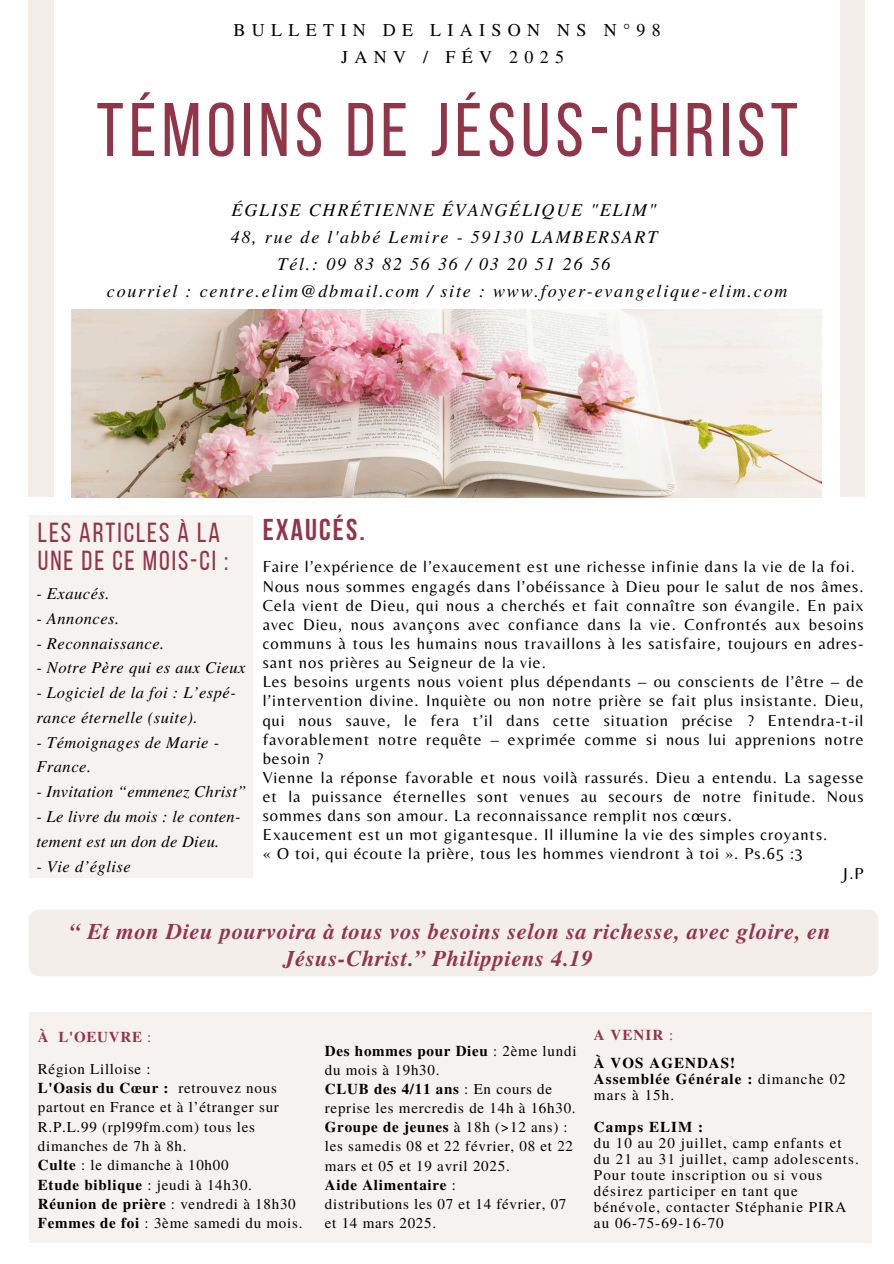
<style>
.page{position:relative;width:894px;height:1264px;background:#fff}
.page>*{position:absolute;margin:0;border:0;box-sizing:border-box;transform-origin:0 0}
.t1{font:75.6px "Bebas Neue";letter-spacing:.07em;color:#933549}
.t2{font:700 30px "Bebas Neue";letter-spacing:.07em;color:#933549}
.t3{font:27.45px "Bebas Neue";letter-spacing:.07em;color:#933549}
.t4{font:italic 700 22.5px/27px "Te X Gyre Termes";letter-spacing:.03em;color:#933549}
.t5{font:italic 18px/27px "Te X Gyre Termes";letter-spacing:.1em;color:#000;text-align:center}
.t6{font:18px/27px "Te X Gyre Termes";letter-spacing:.35em;color:#000}
.t7{font:16.5px "Belleza";letter-spacing:.06em;color:#000}
.t8{font:italic 16.5px/24.8px "Te X Gyre Termes";letter-spacing:.03em;color:#000}
.t9{font:15px/19.2px "Te X Gyre Termes";letter-spacing:.05em;color:#000}
.t10{font:15px/16px "Te X Gyre Termes";letter-spacing:.07em;color:#000}
.t11{font:700 15px "Te X Gyre Termes";letter-spacing:.05em;color:#000}
.t12{font:700 15px "Te X Gyre Termes";letter-spacing:.07em;color:#000}
.t13{font:700 15px "Te X Gyre Termes";letter-spacing:.05em;color:#933549}
.s1{font-weight:400}
.s2{font-weight:700}
</style>
<div class="page">
<div style="left:28px;top:0;width:25px;height:497px;background:#f4eeea"></div>
<div style="left:839px;top:0;width:25px;height:497px;background:#f4eeea"></div>
<div style="left:30px;top:516px;width:223px;height:361px;background:#f4eeea"></div>
<div style="left:30px;top:1012px;width:840px;height:230px;background:#f4eeea"></div>
<img style="left:72px;top:309px;width:749px;height:188px">
<div style="left:29px;top:910px;width:849px;height:66px;background:#f4eeea"></div>
<h1 class="t6" style="left:341px;top:15px;width:321px;text-indent:-108px">BULLETIN DE LIAISON NS N°98<br>JANV / FÉV 2025</h1>
<p class="t1" style="left:96px;top:99px;width:703px">TÉMOINS DE JÉSUS-CHRIST</p>
<h5 class="t5" style="left:107px;top:196px;width:682px">ÉGLISE CHRÉTIENNE ÉVANGÉLIQUE "ELIM"<br>48, rue de l'abbé Lemire - 59130 LAMBERSART<br>Tél.: 09 83 82 56 36 / 03 20 51 26 56<br>courriel : centre.elim@dbmail.com / site : www.foyer-evangelique-elim.com</h5>
<p class="t3" style="left:38px;top:521px;width:183px">LES ARTICLES À LA</p>
<h6 class="t2" style="left:263px;top:517px;width:104px">EXAUCÉS.</h6>
<p class="t3" style="left:38px;top:549px;width:192px">UNE DE CE MOIS-CI :</p>
<p class="t7" style="left:263px;top:557px;width:593px">Faire l’expérience de l’exaucement est une richesse infinie dans la vie de la foi.</p>
<p class="t7" style="left:263px;top:576px;width:602px">Nous nous sommes engagés dans l’obéissance à Dieu pour le salut de nos âmes.</p>
<p class="t7" style="left:263px;top:595px;width:602px">Cela vient de Dieu, qui nous a cherchés et fait connaître son évangile. En paix</p>
<p class="t7" style="left:263px;top:614px;width:602px">avec Dieu, nous avançons avec confiance dans la vie. Confrontés aux besoins</p>
<p class="t7" style="left:263px;top:633px;width:602px">communs à tous les humains nous travaillons à les satisfaire, toujours en adres-</p>
<p class="t7" style="left:263px;top:652px;width:284px">sant nos prières au Seigneur de la vie.</p>
<p class="t7" style="left:263px;top:672px;width:602px">Les besoins urgents nous voient plus dépendants – ou conscients de l’être – de</p>
<p class="t7" style="left:263px;top:691px;width:602px">l’intervention divine. Inquiète ou non notre prière se fait plus insistante. Dieu,</p>
<p class="t7" style="left:263px;top:710px;width:602px">qui nous sauve, le fera t’il dans cette situation précise ? Entendra-t-il</p>
<p class="t7" style="left:263px;top:729px;width:602px">favorablement notre requête – exprimée comme si nous lui apprenions notre</p>
<p class="t7" style="left:263px;top:748px;width:62px">besoin ?</p>
<p class="t7" style="left:263px;top:767px;width:602px">Vienne la réponse favorable et nous voilà rassurés. Dieu a entendu. La sagesse</p>
<p class="t7" style="left:263px;top:786px;width:602px">et la puissance éternelles sont venues au secours de notre finitude. Nous</p>
<p class="t7" style="left:263px;top:805px;width:470px">sommes dans son amour. La reconnaissance remplit nos cœurs.</p>
<p class="t7" style="left:263px;top:825px;width:566px">Exaucement est un mot gigantesque. Il illumine la vie des simples croyants.</p>
<p class="t7" style="left:263px;top:844px;width:541px">« O toi, qui écoute la prière, tous les hommes viendront à toi ». Ps.65 :3</p>
<p class="t7" style="left:841px;top:863px;width:23px">J.P</p>
<p class="t8" style="left:36px;top:580px;width:75px">- Exaucés.</p>
<p class="t8" style="left:36px;top:605px;width:84px">- Annonces.</p>
<p class="t8" style="left:36px;top:629px;width:129px">- Reconnaissance.</p>
<p class="t8" style="left:36px;top:654px;width:210px">- Notre Père qui es aux Cieux</p>
<p class="t8" style="left:36px;top:679px;width:201px">- Logiciel de la foi : L’espé&shy;rance éternelle (suite).</p>
<p class="t8" style="left:36px;top:728px;width:184px">- Témoignages de Marie -<br>France.</p>
<p class="t8" style="left:36px;top:778px;width:211px">- Invitation “emmenez Christ”</p>
<p class="t8" style="left:36px;top:803px;width:205px">- Le livre du mois : le conten&shy;tement est un don de Dieu.</p>
<p class="t8" style="left:36px;top:852px;width:96px">- Vie d’église</p>
<p class="t4" style="left:283px;top:917px;width:548px;text-indent:-214px">“ Et mon Dieu pourvoira à tous vos besoins selon sa richesse, avec gloire, en<br>Jésus-Christ.” Philippiens 4.19</p>
<h3 class="t13" style="left:38px;top:1024px;width:115px">À L'OEUVRE <span class="s1">:</span></h3>
<h6 class="t9" style="left:38px;top:1058px;width:114px">Région Lilloise :</h6>
<h2 class="t9" style="left:38px;top:1077px;width:242px"><span class="s2">L'Oasis du Cœur :</span> retrouvez nous partout en France et à l’étranger sur<br>R.P.L.99 (rpl99fm.com) tous les dimanches de 7h à 8h.</h2>
<h6 class="t9" style="left:38px;top:1154px;width:192px"><span class="s2">Culte</span> : le dimanche à 10h00</h6>
<h4 class="t11" style="left:38px;top:1172px;width:216px">Etude biblique <span class="s1">: jeudi à 14h30.</span></h4>
<p class="t11" style="left:38px;top:1191px;width:259px">Réunion de prière <span class="s1">: vendredi à 18h30</span></p>
<p class="t9" style="left:38px;top:1212px;width:266px"><span class="s2">Femmes de foi</span> : 3ème samedi du mois.</p>
<p class="t9" style="left:325px;top:1040px;width:253px"><span class="s2">Des hommes pour Dieu</span> : 2ème lundi du mois à 19h30.</p>
<p class="t9" style="left:325px;top:1078px;width:252px"><span class="s2">CLUB des 4/11 ans</span> : En cours de reprise les mercredis de 14h à 16h30.</p>
<p class="t9" style="left:325px;top:1116px;width:250px"><span class="s2">Groupe de jeunes</span> à 18h (&gt;12 ans) : les samedis 08 et 22 février, 08 et 22 mars et 05 et 19 avril 2025.</p>
<p class="t11" style="left:325px;top:1172px;width:133px">Aide Alimentaire <span class="s1">:</span></p>
<p class="t9" style="left:325px;top:1193px;width:243px">distributions les 07 et 14 février, 07 et 14 mars 2025.</p>
<p class="t13" style="left:593px;top:1022px;width:81px">A VENIR <span class="s1">:</span></p>
<p class="t12" style="left:593px;top:1051px;width:143px">À VOS AGENDAS!</p>
<p class="t9" style="left:593px;top:1070px;width:253px;line-height:16px"><span class="s2">Assemblée Générale :</span> dimanche 02 mars à 15h.</p>
<p class="t12" style="left:593px;top:1115px;width:111px">Camps ELIM :</p>
<p class="t10" style="left:593px;top:1134px;width:266px">du 10 au 20 juillet, camp enfants et du 21 au 31 juillet, camp adolescents.<br>Pour toute inscription ou si vous désirez participer en tant que bénévole, contacter Stéphanie PIRA au 06-75-69-16-70</p>
</div>
